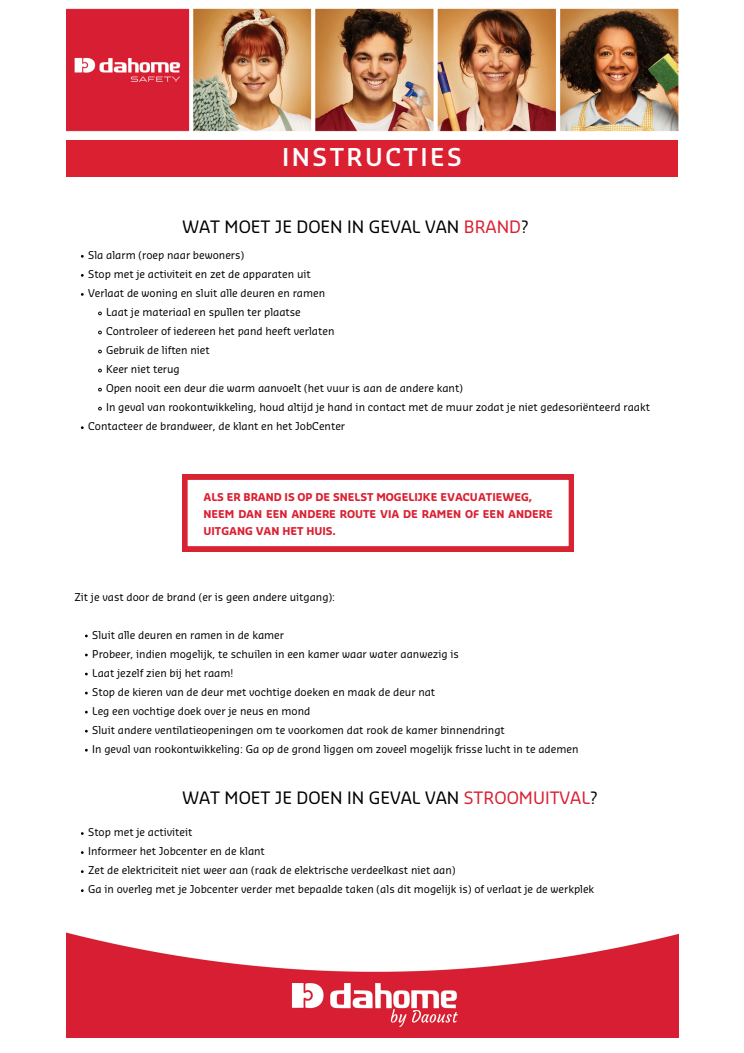
<style>
.page{position:relative;width:744px;height:1053px;background:#fff}
.page>*{position:absolute;margin:0;border:0;box-sizing:border-box;transform-origin:0 0}
.t1{font:600 24px "Sansa Pro";letter-spacing:.105em;color:#fff}
.t2{font:16.68px "Sansa Pro";color:#000}
.t3{font:10.52px "Sansa Pro";color:#000}
.t4{font:700 10.52px/17.4px "Sansa Pro";color:#db2032}
.s1{color:#db2032}
</style>
<div class="page">
<div style="left:66px;top:139px;width:612px;height:38px;background:#db2032"></div>
<svg style="left:183px;top:475px;width:391px;height:76px"></svg>
<svg style="left:98px;top:312px;width:4px;height:3px"></svg>
<svg style="left:98px;top:331px;width:4px;height:3px"></svg>
<svg style="left:98px;top:350px;width:4px;height:3px"></svg>
<svg style="left:98px;top:369px;width:4px;height:3px"></svg>
<svg style="left:98px;top:388px;width:4px;height:3px"></svg>
<svg style="left:98px;top:407px;width:4px;height:3px"></svg>
<img style="left:66px;top:932px;width:612px;height:105px">
<img style="left:66px;top:8px;width:612px;height:124px">
<p class="t1" style="left:282px;top:146px;width:181px">INSTRUCTIES</p>
<h1 class="t2" style="left:183px;top:219px;width:347px">WAT MOET JE DOEN IN GEVAL VAN <span class="s1">BRAND</span>?</h1>
<h2 class="t3" style="left:88px;top:250px;width:158px">Sla alarm (roep naar bewoners)</h2>
<p class="t3" style="left:88px;top:269px;width:224px">Stop met je activiteit en zet de apparaten uit</p>
<p class="t3" style="left:88px;top:288px;width:238px">Verlaat de woning en sluit alle deuren en ramen</p>
<p class="t3" style="left:106px;top:307px;width:196px">Laat je materiaal en spullen ter plaatse</p>
<p class="t3" style="left:106px;top:326px;width:230px">Controleer of iedereen het pand heeft verlaten</p>
<p class="t3" style="left:106px;top:345px;width:105px">Gebruik de liften niet</p>
<p class="t3" style="left:106px;top:365px;width:75px">Keer niet terug</p>
<p class="t3" style="left:106px;top:384px;width:358px">Open nooit een deur die warm aanvoelt (het vuur is aan de andere kant)</p>
<p class="t3" style="left:106px;top:403px;width:545px">In geval van rookontwikkeling, houd altijd je hand in contact met de muur zodat je niet gedesoriënteerd raakt</p>
<p class="t3" style="left:88px;top:422px;width:258px">Contacteer de brandweer, de klant en het JobCenter</p>
<p class="t4" style="left:203px;top:488px;width:351px">ALS ER BRAND IS OP DE SNELST MOGELIJKE EVACUATIEWEG,<br>NEEM DAN EEN ANDERE ROUTE VIA DE RAMEN OF EEN ANDERE<br>UITGANG VAN HET HUIS.</p>
<h3 class="t3" style="left:74px;top:592px;width:262px">Zit je vast door de brand (er is geen andere uitgang):</h3>
<p class="t3" style="left:92px;top:630px;width:193px">Sluit alle deuren en ramen in de kamer</p>
<p class="t3" style="left:92px;top:649px;width:368px">Probeer, indien mogelijk, te schuilen in een kamer waar water aanwezig is</p>
<p class="t3" style="left:92px;top:668px;width:143px">Laat jezelf zien bij het raam!</p>
<p class="t3" style="left:92px;top:687px;width:344px">Stop de kieren van de deur met vochtige doeken en maak de deur nat</p>
<p class="t3" style="left:92px;top:706px;width:220px">Leg een vochtige doek over je neus en mond</p>
<p class="t3" style="left:92px;top:725px;width:414px">Sluit andere ventilatieopeningen om te voorkomen dat rook de kamer binnendringt</p>
<p class="t3" style="left:92px;top:744px;width:488px">In geval van rookontwikkeling: Ga op de grond liggen om zoveel mogelijk frisse lucht in te ademen</p>
<p class="t2" style="left:183px;top:789px;width:416px">WAT MOET JE DOEN IN GEVAL VAN <span class="s1">STROOMUITVAL</span>?</p>
<h2 class="t3" style="left:88px;top:827px;width:106px">Stop met je activiteit</h2>
<p class="t3" style="left:88px;top:846px;width:178px">Informeer het Jobcenter en de klant</p>
<p class="t3" style="left:88px;top:865px;width:369px">Zet de elektriciteit niet weer aan (raak de elektrische verdeelkast niet aan)</p>
<p class="t3" style="left:88px;top:884px;width:508px">Ga in overleg met je Jobcenter verder met bepaalde taken (als dit mogelijk is) of verlaat je de werkplek</p>
</div>
